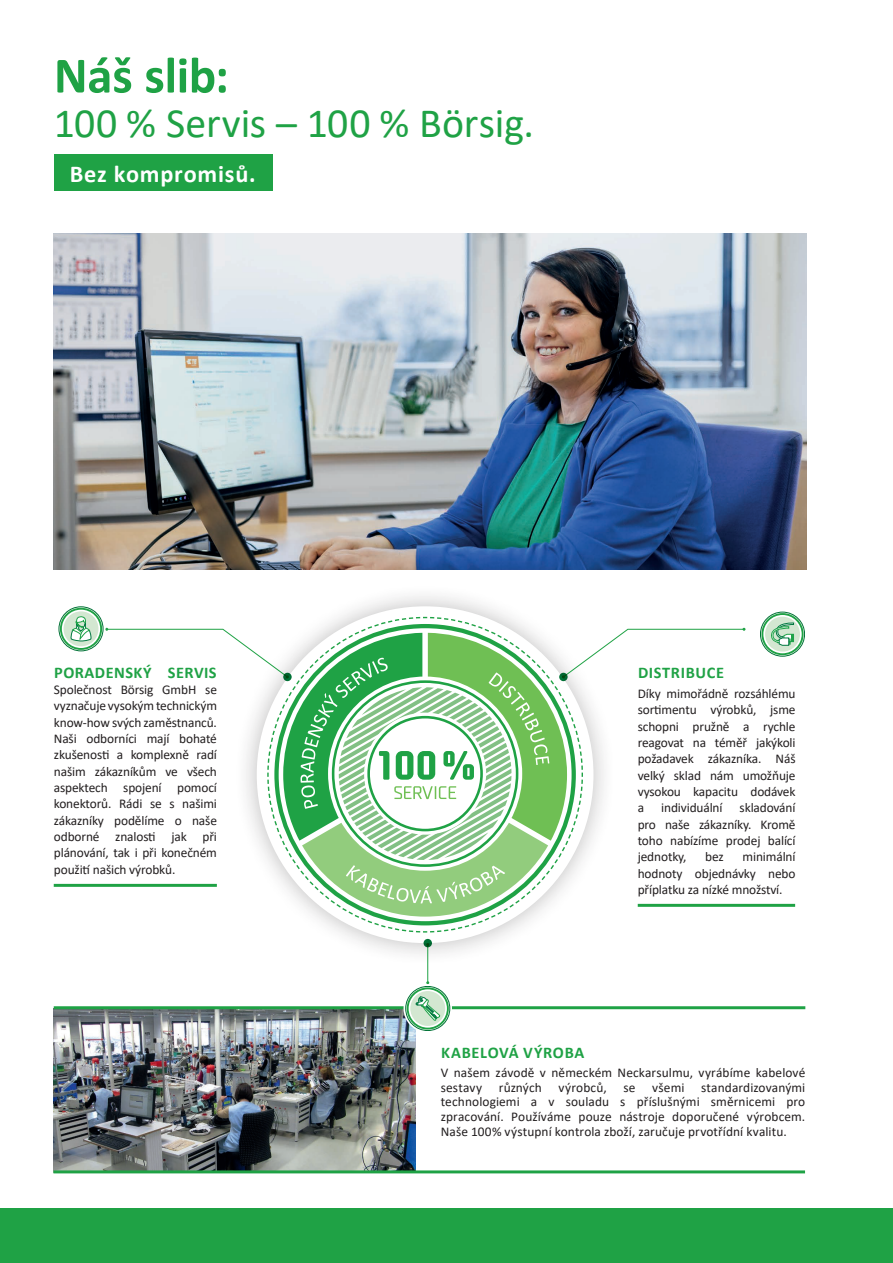
<style>
.page{position:relative;width:893px;height:1263px;background:#fff}
.page>*{position:absolute;margin:0;border:0;box-sizing:border-box;transform-origin:0 0}
.t1{font:700 51.3px "Calibri";letter-spacing:-.01em;color:#1fa245}
.t2{font:41.85px "Calibri";color:#1fa245}
.t3{font:700 24.3px "Calibri";letter-spacing:.03em;color:#fff}
.t4{font:700 16.35px "Calibri";letter-spacing:.035em;color:#1fa245}
.t5{font:13.35px/16.4px "Calibri";letter-spacing:-.01em;color:#231f20;text-align:justify}
.t6{font:13.35px/14.9px "Calibri";letter-spacing:.01em;color:#231f20}
</style>
<div class="page">
<div style="left:0;top:1209px;width:893px;height:54px;background:#1fa245"></div>
<img style="left:54px;top:1009px;width:362px;height:161px">
<hr style="left:54px;top:1006px;width:751px;height:3px;background:#1fa245">
<div style="left:234px;top:583px;width:382px;height:383px;background:#231f20;opacity:.3"></div>
<div style="left:54px;top:155px;width:219px;height:36px;background:#1fa245"></div>
<hr style="left:54px;top:884px;width:163px;height:3px;background:#1fa245">
<hr style="left:638px;top:904px;width:157px;height:3px;background:#1fa245">
<hr style="left:427px;top:944px;width:1px;height:39px;background:#1fa245">
<svg style="left:105px;top:617px;width:640px;height:315px"></svg>
<svg style="left:424px;top:939px;width:8px;height:8px"></svg>
<svg style="left:283px;top:673px;width:9px;height:8px"></svg>
<svg style="left:559px;top:673px;width:9px;height:8px"></svg>
<svg style="left:403px;top:984px;width:49px;height:49px"></svg>
<svg style="left:410px;top:991px;width:35px;height:35px"></svg>
<div style="left:407px;top:987px;width:42px;height:42px;border:2px solid #1fa245;border-radius:50%"></div>
<div style="left:406px;top:986px;width:44px;height:45px;border:1px solid #007236;border-radius:50%"></div>
<svg style="left:415px;top:996px;width:26px;height:25px"></svg>
<svg style="left:758px;top:610px;width:49px;height:48px"></svg>
<svg style="left:765px;top:617px;width:35px;height:35px"></svg>
<div style="left:761px;top:613px;width:43px;height:42px;border:2px solid #1fa245;border-radius:50%"></div>
<div style="left:760px;top:612px;width:45px;height:44px;border:1px solid #007236;border-radius:50%"></div>
<svg style="left:771px;top:623px;width:23px;height:22px"></svg>
<svg style="left:57px;top:605px;width:48px;height:48px"></svg>
<svg style="left:64px;top:611px;width:34px;height:35px"></svg>
<div style="left:60px;top:608px;width:42px;height:42px;border:2px solid #1fa245;border-radius:50%"></div>
<div style="left:59px;top:607px;width:44px;height:44px;border:1px solid #007236;border-radius:50%"></div>
<svg style="left:71px;top:616px;width:20px;height:25px"></svg>
<img style="left:54px;top:234px;width:753px;height:336px">
<hr style="left:53px;top:1170px;width:752px;height:3px;background:#1fa245">
<h1 class="t1" style="left:54px;top:39px;width:176px">Náš slib:</h1>
<h2 class="t2" style="left:54px;top:94px;width:482px">100 % Servis – 100 % Börsig.</h2>
<h3 class="t3" style="left:70px;top:157px;width:187px">Bez kompromisů.</h3>
<p class="t4" style="left:54px;top:660px;width:164px">PORADENSKÝ SERVIS</p>
<p class="t5" style="left:54px;top:681px;width:165px">Společnost Börsig GmbH se vyznačuje vysokým technickým know-how svých zaměstnanců.<br>Naši odborníci mají bohaté zkušenosti a komplexně radí našim zákazníkům ve všech aspektech spojení pomocí konektorů. Rádi se s našimi zákazníky podělíme o naše odborné znalosti jak při plánování, tak i při konečném použití našich výrobků.</p>
<p class="t4" style="left:638px;top:660px;width:88px">DISTRIBUCE</p>
<p class="t5" style="left:638px;top:685px;width:159px">Díky mimořádně rozsáhlému sortimentu výrobků, jsme schopni pružně a rychle reagovat na téměř jakýkoli požadavek zákazníka. Náš velký sklad nám umožňuje vysokou kapacitu dodávek a</p>
<p class="t5" style="left:638px;top:799px;width:159px;text-indent:102px">skladování pro naše zákazníky. Kromě toho nabízíme prodej balící jednotky,</p>
<p class="t5" style="left:661px;top:799px;width:63px">individuální</p>
<p class="t5" style="left:638px;top:848px;width:159px;text-indent:105px">minimální hodnoty objednávky nebo příplatku za nízké množství.</p>
<p class="t5" style="left:705px;top:848px;width:20px">bez</p>
<p class="t4" style="left:441px;top:1041px;width:145px">KABELOVÁ VÝROBA</p>
<p class="t6" style="left:441px;top:1064px;width:366px">V našem závodě v německém Neckarsulmu, vyrábíme kabelové sestavy</p>
<p class="t5" style="left:499px;top:1078px;width:45px">různých</p>
<p class="t6" style="left:559px;top:1079px;width:50px">výrobců,</p>
<p class="t5" style="left:623px;top:1078px;width:14px">se</p>
<p class="t5" style="left:652px;top:1078px;width:34px">všemi</p>
<p class="t5" style="left:441px;top:1079px;width:366px;line-height:14.9px;text-indent:260px">standardizovanými technologiemi a v souladu s příslušnými směrnicemi pro zpracování. Používáme pouze nástroje doporučené výrobcem.<br>Naše 100% výstupní kontrola zboží, zaručuje prvotřídní kvalitu.</p>
</div>
